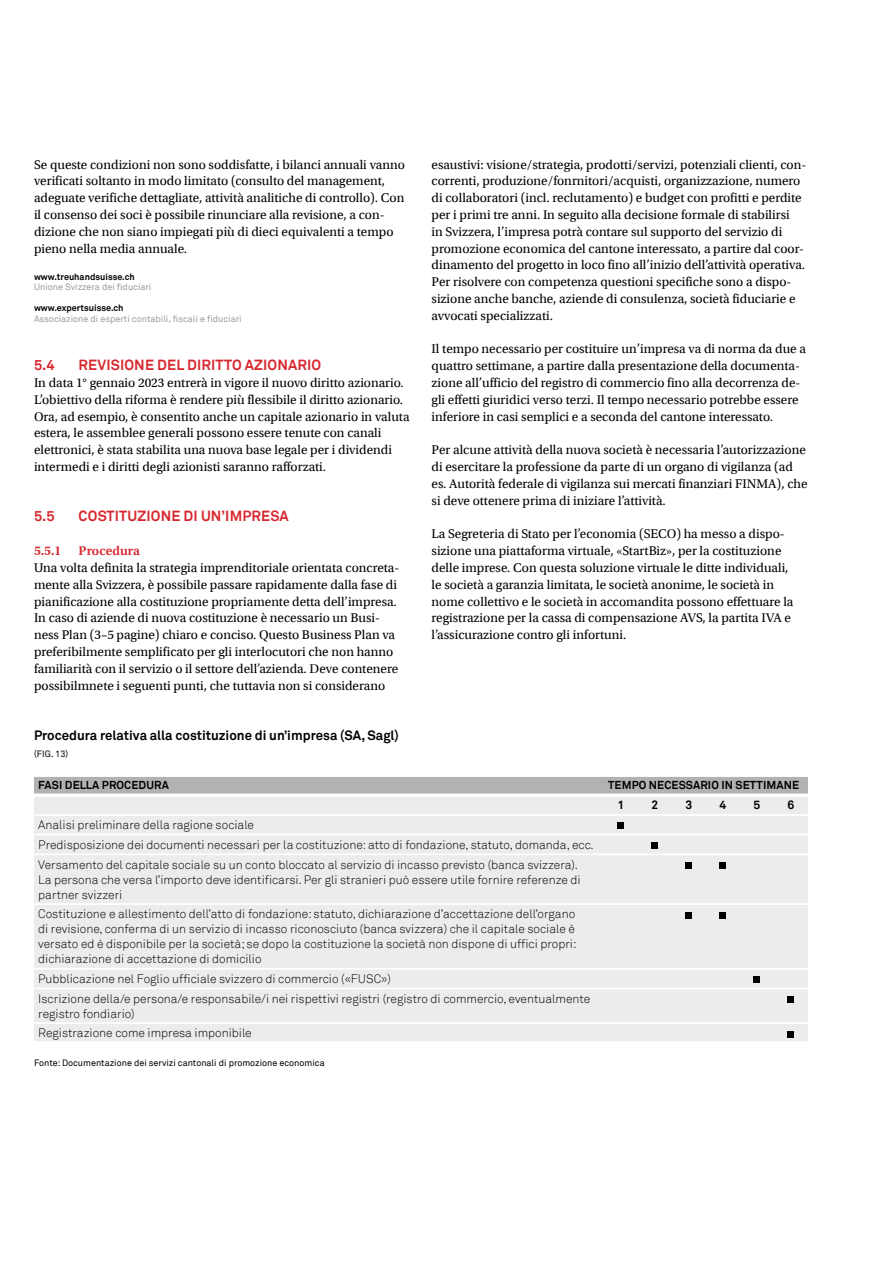
<style>
.page{position:relative;width:893px;height:1263px;background:#fff}
.page>*{position:absolute;margin:0;border:0;box-sizing:border-box;transform-origin:0 0}
.t1{font:14.4px "Akkurat S GE Bold";letter-spacing:.01em;color:#d7282f}
.t2{font:13.2px/16.8px "Utopia S GE Regular";color:#000}
.t3{font:13.2px "Akkurat S GE Bold";color:#000}
.t4{font:13.2px "Utopia S GE Semibold";color:#d7282f}
.t5{font:12px/19.6px "Akkurat S GE Light";color:#000}
.t6{font:12px "Akkurat S GE Bold";color:#000}
.t7{font:11.25px "Akkurat S GE Bold";letter-spacing:.01em;color:#000}
.t8{font:9px "Akkurat S GE Regular";color:#9c9c9d}
.t9{font:9px "Akkurat S GE Regular";color:#000}
.t10{font:9px "Akkurat S GE Bold";color:#000}
</style>
<div class="page">
<div style="left:34px;top:777px;width:774px;height:16px;background:#b1b2b3"></div>
<div style="left:34px;top:797px;width:774px;height:244px;background:#ececec"></div>
<svg style="left:34px;top:793px;width:570px;height:2px"></svg>
<svg style="left:604px;top:793px;width:34px;height:2px"></svg>
<svg style="left:638px;top:793px;width:34px;height:1px"></svg>
<svg style="left:672px;top:793px;width:34px;height:1px"></svg>
<svg style="left:706px;top:793px;width:34px;height:1px"></svg>
<svg style="left:740px;top:793px;width:34px;height:1px"></svg>
<svg style="left:774px;top:793px;width:34px;height:1px"></svg>
<hr style="left:34px;top:814px;width:570px;height:2px;background:#fff">
<hr style="left:604px;top:814px;width:34px;height:2px;background:#fff">
<hr style="left:638px;top:814px;width:34px;height:2px;background:#fff">
<hr style="left:672px;top:814px;width:34px;height:2px;background:#fff">
<hr style="left:706px;top:814px;width:34px;height:2px;background:#fff">
<hr style="left:740px;top:814px;width:34px;height:2px;background:#fff">
<hr style="left:774px;top:814px;width:34px;height:2px;background:#fff">
<hr style="left:34px;top:834px;width:570px;height:1px;background:#fff">
<hr style="left:604px;top:834px;width:34px;height:1px;background:#fff">
<hr style="left:638px;top:834px;width:34px;height:1px;background:#fff">
<hr style="left:672px;top:834px;width:34px;height:1px;background:#fff">
<hr style="left:706px;top:834px;width:34px;height:1px;background:#fff">
<hr style="left:740px;top:834px;width:34px;height:1px;background:#fff">
<hr style="left:774px;top:834px;width:34px;height:1px;background:#fff">
<hr style="left:34px;top:853px;width:570px;height:2px;background:#fff">
<hr style="left:604px;top:853px;width:34px;height:2px;background:#fff">
<hr style="left:638px;top:853px;width:34px;height:2px;background:#fff">
<hr style="left:672px;top:853px;width:34px;height:2px;background:#fff">
<hr style="left:706px;top:853px;width:34px;height:2px;background:#fff">
<hr style="left:740px;top:853px;width:34px;height:2px;background:#fff">
<hr style="left:774px;top:853px;width:34px;height:2px;background:#fff">
<hr style="left:34px;top:903px;width:570px;height:2px;background:#fff">
<hr style="left:604px;top:903px;width:34px;height:2px;background:#fff">
<hr style="left:638px;top:903px;width:34px;height:2px;background:#fff">
<hr style="left:672px;top:903px;width:34px;height:2px;background:#fff">
<hr style="left:706px;top:903px;width:34px;height:2px;background:#fff">
<hr style="left:740px;top:903px;width:34px;height:2px;background:#fff">
<hr style="left:774px;top:903px;width:34px;height:2px;background:#fff">
<hr style="left:34px;top:968px;width:570px;height:1px;background:#fff">
<hr style="left:604px;top:968px;width:34px;height:1px;background:#fff">
<hr style="left:638px;top:968px;width:34px;height:1px;background:#fff">
<hr style="left:672px;top:968px;width:34px;height:1px;background:#fff">
<hr style="left:706px;top:968px;width:34px;height:1px;background:#fff">
<hr style="left:740px;top:968px;width:34px;height:1px;background:#fff">
<hr style="left:774px;top:968px;width:34px;height:1px;background:#fff">
<hr style="left:34px;top:987px;width:570px;height:2px;background:#fff">
<hr style="left:604px;top:987px;width:34px;height:2px;background:#fff">
<hr style="left:638px;top:987px;width:34px;height:2px;background:#fff">
<hr style="left:672px;top:987px;width:34px;height:2px;background:#fff">
<hr style="left:706px;top:987px;width:34px;height:2px;background:#fff">
<hr style="left:740px;top:987px;width:34px;height:2px;background:#fff">
<hr style="left:774px;top:987px;width:34px;height:2px;background:#fff">
<hr style="left:34px;top:1022px;width:570px;height:2px;background:#fff">
<hr style="left:604px;top:1022px;width:34px;height:2px;background:#fff">
<hr style="left:638px;top:1022px;width:34px;height:2px;background:#fff">
<hr style="left:672px;top:1022px;width:34px;height:2px;background:#fff">
<hr style="left:706px;top:1022px;width:34px;height:2px;background:#fff">
<hr style="left:740px;top:1022px;width:34px;height:2px;background:#fff">
<hr style="left:774px;top:1022px;width:34px;height:2px;background:#fff">
<svg style="left:618px;top:823px;width:6px;height:6px"></svg>
<div style="left:652px;top:842px;width:6px;height:7px;background:#000"></div>
<svg style="left:686px;top:862px;width:6px;height:6px"></svg>
<svg style="left:720px;top:862px;width:6px;height:6px"></svg>
<svg style="left:686px;top:912px;width:6px;height:6px"></svg>
<svg style="left:720px;top:912px;width:6px;height:6px"></svg>
<div style="left:754px;top:976px;width:6px;height:7px;background:#000"></div>
<svg style="left:788px;top:996px;width:6px;height:6px"></svg>
<svg style="left:788px;top:1031px;width:6px;height:6px"></svg>
<p class="t2" style="left:34px;top:155px;width:372px">Se queste condizioni non sono soddisfatte, i bilanci annuali vanno verificati soltanto in modo limitato (consulto del management, adeguate verifiche dettagliate, attività analitiche di controllo). Con il consenso dei soci è possibile rinunciare alla revisione, a con&shy;dizione che non siano impiegati più di dieci equivalenti a tempo pieno nella media annuale.</p>
<p class="t10" style="left:34px;top:270px;width:102px">www.treuhandsuisse.ch</p>
<p class="t8" style="left:34px;top:281px;width:119px">Unione Svizzera dei fiduciari</p>
<p class="t10" style="left:34px;top:302px;width:91px">www.expertsuisse.ch</p>
<p class="t8" style="left:34px;top:312px;width:209px">Associazione di esperti contabili, fiscali e fiduciari</p>
<p class="t1" style="left:34px;top:355px;width:22px">5.4</p>
<p class="t1" style="left:79px;top:355px;width:244px">REVISIONE DEL DIRITTO AZIONARIO</p>
<p class="t2" style="left:34px;top:373px;width:377px">In data 1° gennaio 2023 entrerà in vigore il nuovo diritto azionario.<br>L’obiettivo della riforma è rendere più flessibile il diritto azionario.<br>Ora, ad esempio, è consentito anche un capitale azionario in valuta estera, le assemblee generali possono essere tenute con canali elettronici, è stata stabilita una nuova base legale per i dividendi intermedi e i diritti degli azionisti saranno rafforzati.</p>
<p class="t1" style="left:34px;top:506px;width:22px">5.5</p>
<p class="t1" style="left:79px;top:506px;width:212px">COSTITUZIONE DI UN’IMPRESA</p>
<p class="t4" style="left:34px;top:541px;width:29px">5.5.1</p>
<p class="t4" style="left:79px;top:541px;width:63px">Procedura</p>
<p class="t2" style="left:34px;top:558px;width:367px">Una volta definita la strategia imprenditoriale orientata concreta&shy;mente alla Svizzera, è possibile passare rapidamente dalla fase di pianificazione alla costituzione propriamente detta dell’impresa.<br>In caso di aziende di nuova costituzione è necessario un Busi&shy;ness Plan (3–5 pagine) chiaro e conciso. Questo Business Plan va preferibilmente semplificato per gli interlocutori che non hanno familiarità con il servizio o il settore dell’azienda. Deve contenere possibilmnete i seguenti punti, che tuttavia non si considerano</p>
<p class="t2" style="left:432px;top:155px;width:376px">esaustivi: visione/strategia, prodotti/servizi, potenziali clienti, con&shy;correnti, produzione/fonrnitori/acquisti, organizzazione, numero di collaboratori (incl. reclutamento) e budget con profitti e perdite per i primi tre anni. In seguito alla decisione formale di stabilirsi<br>in Svizzera, l’impresa potrà contare sul supporto del servizio di promozione economica del cantone interessato, a partire dal coor&shy;dinamento del progetto in loco fino all’inizio dell’attività operativa.<br>Per risolvere con competenza questioni specifiche sono a dispo&shy;sizione anche banche, aziende di consulenza, società fiduciarie e avvocati specializzati.</p>
<p class="t2" style="left:432px;top:340px;width:376px">Il tempo necessario per costituire un’impresa va di norma da due a quattro settimane, a partire dalla presentazione della documenta&shy;zione all’ufficio del registro di commercio fino alla decorrenza de&shy;gli effetti giuridici verso terzi. Il tempo necessario potrebbe essere inferiore in casi semplici e a seconda del cantone interessato.</p>
<p class="t2" style="left:432px;top:441px;width:377px">Per alcune attività della nuova società è necessaria l’autorizzazione di esercitare la professione da parte di un organo di vigilanza (ad es. Autorità federale di vigilanza sui mercati finanziari FINMA), che si deve ottenere prima di iniziare l’attività.</p>
<p class="t2" style="left:432px;top:525px;width:363px">La Segreteria di Stato per l’economia (SECO) ha messo a dispo&shy;sizione una piattaforma virtuale, «StartBiz», per la costituzione delle imprese. Con questa soluzione virtuale le ditte individuali, le società a garanzia limitata, le società anonime, le società in nome collettivo e le società in accomandita possono effettuare la registrazione per la cassa di compensazione AVS, la partita IVA e l’assicurazione contro gli infortuni.</p>
<p class="t3" style="left:34px;top:726px;width:366px">Procedura relativa alla costituzione di un’impresa (SA, Sagl)</p>
<p class="t9" style="left:34px;top:747px;width:36px">(FIG. 13)</p>
<p class="t7" style="left:38px;top:777px;width:132px">FASI DELLA PROCEDURA</p>
<p class="t7" style="left:608px;top:777px;width:193px">TEMPO NECESSARIO IN SETTIMANE</p>
<p class="t6" style="left:617px;top:796px;width:8px">1</p>
<p class="t6" style="left:651px;top:796px;width:8px">2</p>
<p class="t6" style="left:685px;top:796px;width:8px">3</p>
<p class="t6" style="left:719px;top:796px;width:8px">4</p>
<p class="t6" style="left:753px;top:796px;width:8px">5</p>
<p class="t6" style="left:787px;top:796px;width:8px">6</p>
<p class="t5" style="left:38px;top:814px;width:557px">Analisi preliminare della ragione sociale<br>Predisposizione dei documenti necessari per la costituzione: atto di fondazione, statuto, domanda, ecc.<br>Versamento del capitale sociale su un conto bloccato al servizio di incasso previsto (banca svizzera).</p>
<p class="t5" style="left:38px;top:871px;width:544px;line-height:15px">La persona che versa l’importo deve identificarsi. Per gli stranieri può essere utile fornire referenze di partner svizzeri</p>
<p class="t5" style="left:38px;top:906px;width:540px;line-height:15px">Costituzione e allestimento dell’atto di fondazione: statuto, dichiarazione d’accettazione dell’organo di revisione, conferma di un servizio di incasso riconosciuto (banca svizzera) che il capitale sociale è versato ed è disponibile per la società; se dopo la costituzione la società non dispone di uffici propri: dichiarazione di accettazione di domicilio</p>
<p class="t5" style="left:38px;top:968px;width:554px">Pubblicazione nel Foglio ufficiale svizzero di commercio («FUSC»)<br>Iscrizione della/e persona/e responsabile/i nei rispettivi registri (registro di commercio, eventualmente</p>
<p class="t5" style="left:38px;top:1003px;width:215px">registro fondiario)<br>Registrazione come impresa imponibile</p>
<p class="t9" style="left:34px;top:1056px;width:292px">Fonte: Documentazione dei servizi cantonali di promozione economica</p>
</div>
